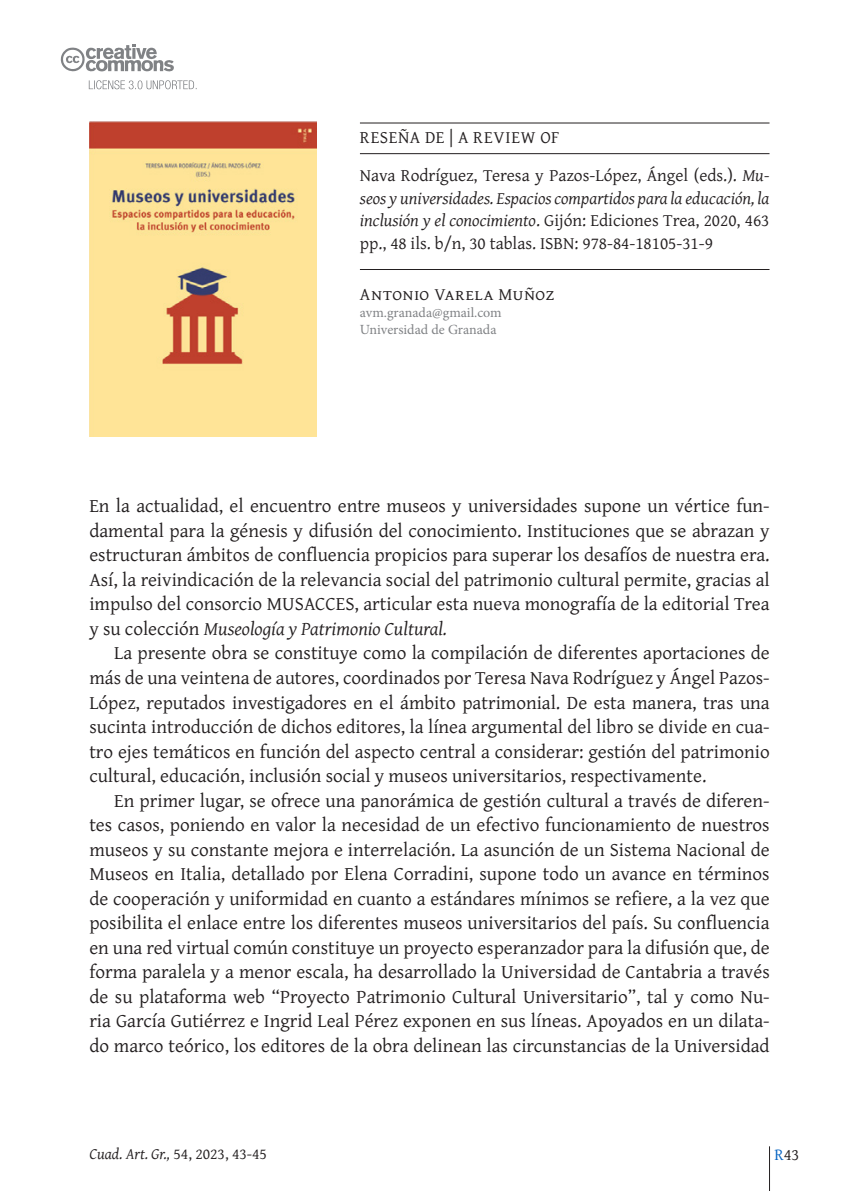
<style>
.page{position:relative;width:844px;height:1191px;background:#fff}
.page>*{position:absolute;margin:0;border:0;box-sizing:border-box;transform-origin:0 0}
.nosangr_caja{font:19.25px/24.5px "Gentium Plus";color:#231f20;text-align:justify}
.sps_cita_resena{font:17.5px/22.8px "Gentium Plus";color:#231f20;text-align:justify}
.sps_comocitar_tit{font:17.5px "Gentium Plus";letter-spacing:.035em;color:#231f20}
.sps_autor{font:17.5px "Gentium Plus";letter-spacing:.045em;color:#231f20}
.t1{font:16.62px "Gentium Plus";color:#231f20}
.t2{font:italic 15.75px "Gentium Plus";color:#231f20}
.sps_afiliaciones{font:14px "Minion Pro";color:#808285}
.s1{font-style:italic}
.s2{font-style:normal}
.s3{color:#0563c1}
</style>
<div class="page">
<hr style="left:769px;top:1146px;width:1px;height:45px;background:#231f20">
<svg style="left:89px;top:80px;width:107px;height:9px"></svg>
<svg style="left:60px;top:44px;width:114px;height:28px"></svg>
<hr style="left:360px;top:123px;width:409px;height:1px;background:#231f20">
<hr style="left:360px;top:153px;width:409px;height:1px;background:#231f20">
<hr style="left:360px;top:269px;width:409px;height:1px;background:#231f20">
<img style="left:89px;top:122px;width:227px;height:315px">
<p class="sps_comocitar_tit" style="left:360px;top:121px;width:201px">RESEÑA DE | A REVIEW OF</p>
<p class="sps_cita_resena" style="left:360px;top:162px;width:411px">Nava Rodríguez, Teresa y Pazos-López, Ángel (eds.). <span class="s1">Mu&shy;seos y universidades. Espacios compartidos para la educación, la inclusión y el conocimiento</span>. Gijón: Ediciones Trea, 2020, 463 pp., 48 ils. b/n, 30 tablas. ISBN: 978-84-18105-31-9</p>
<p class="sps_autor" style="left:360px;top:278px;width:196px">Antonio Varela Muñoz</p>
<p class="sps_afiliaciones" style="left:360px;top:303px;width:143px">avm.granada@gmail.com</p>
<p class="sps_afiliaciones" style="left:360px;top:320px;width:138px">Universidad de Granada</p>
<p class="nosangr_caja" style="left:89px;top:492px;width:681px">En la actualidad, el encuentro entre museos y universidades supone un vértice fun&shy;damental para la génesis y difusión del conocimiento. Instituciones que se abrazan y estructuran ámbitos de confluencia propicios para superar los desafíos de nuestra era.<br>Así, la reivindicación de la relevancia social del patrimonio cultural permite, gracias al impulso del consorcio MUSACCES, articular esta nueva monografía de la editorial Trea y su colección <span class="s1">Museología y Patrimonio Cultural.</span></p>
<p class="nosangr_caja" style="left:89px;top:639px;width:681px;text-indent:25px">La presente obra se constituye como la compilación de diferentes aportaciones de más de una veintena de autores, coordinados por Teresa Nava Rodríguez y Ángel Pazos-López, reputados investigadores en el ámbito patrimonial. De esta manera, tras una sucinta introducción de dichos editores, la línea argumental del libro se divide en cua&shy;tro ejes temáticos en función del aspecto central a considerar: gestión del patrimonio cultural, educación, inclusión social y museos universitarios, respectivamente.</p>
<p class="nosangr_caja" style="left:89px;top:786px;width:681px;text-indent:25px">En primer lugar, se ofrece una panorámica de gestión cultural a través de diferen&shy;tes casos, poniendo en valor la necesidad de un efectivo funcionamiento de nuestros museos y su constante mejora e interrelación. La asunción de un Sistema Nacional de Museos en Italia, detallado por Elena Corradini, supone todo un avance en términos de cooperación y uniformidad en cuanto a estándares mínimos se refiere, a la vez que posibilita el enlace entre los diferentes museos universitarios del país. Su confluencia en una red virtual común constituye un proyecto esperanzador para la difusión que, de forma paralela y a menor escala, ha desarrollado la Universidad de Cantabria a través de su plataforma web “Proyecto Patrimonio Cultural Universitario”, tal y como Nu&shy;ria García Gutiérrez e Ingrid Leal Pérez exponen en sus líneas. Apoyados en un dilata&shy;do marco teórico, los editores de la obra delinean las circunstancias de la Universidad</p>
<p class="t2" style="left:89px;top:1138px;width:179px">Cuad. Art. Gr., <span class="s2">54, 2023, 43-45</span></p>
<p class="t1" style="left:774px;top:1138px;width:26px"><span class="s3">R</span>43</p>
</div>
